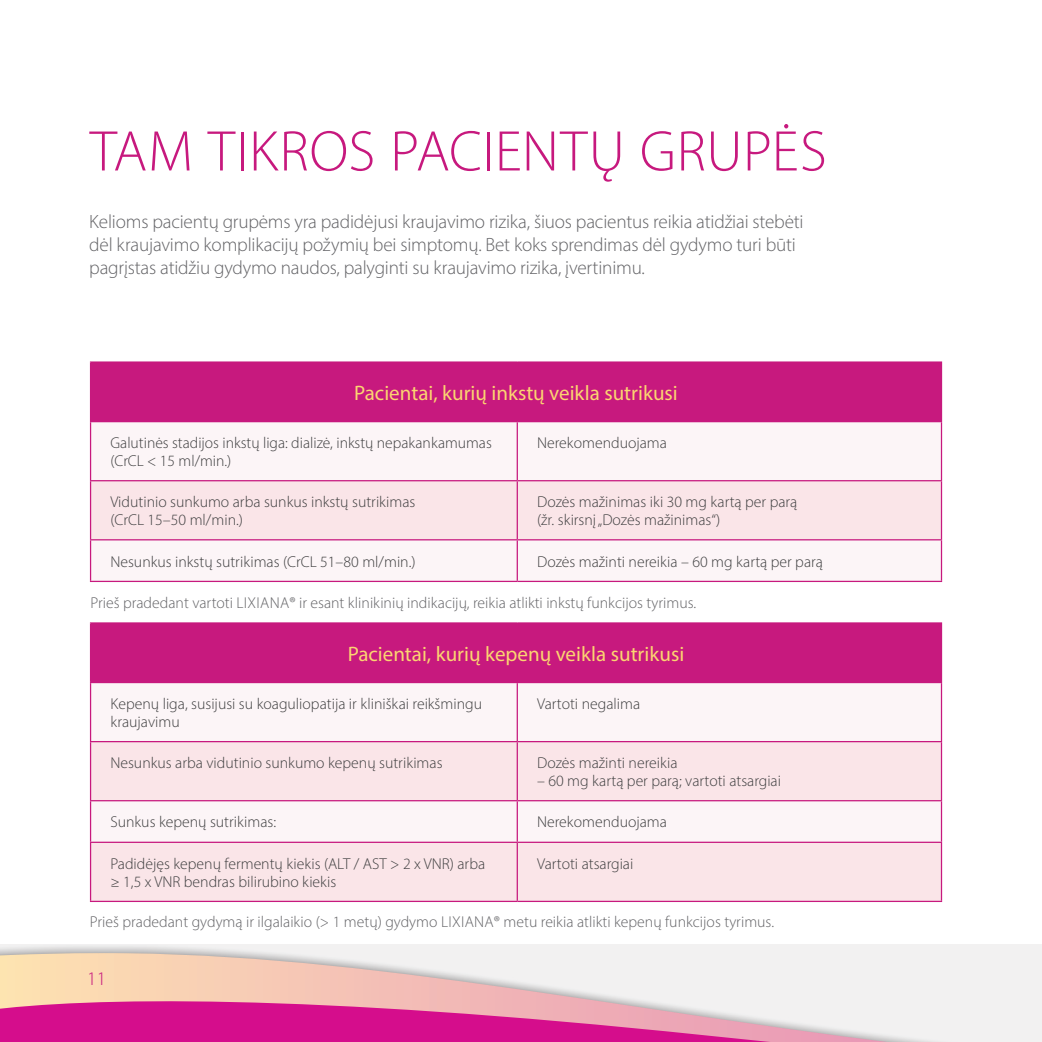
<style>
.page{position:relative;width:1042px;height:1042px;background:#fff}
.page>*{position:absolute;margin:0;border:0;box-sizing:border-box;transform-origin:0 0}
.t1{font:300 57.75px "Myriad Pro";letter-spacing:.01em;color:#c7197e}
.t2{font:21px "Myriad Pro";color:#fbd571}
.t3{font:300 19.25px/22.8px "Myriad Pro";letter-spacing:-.01em;color:#636366}
.t4{font:300 19.25px "Myriad Pro";color:#c7197e}
.t5{font:300 15.75px/17.5px "Myriad Pro";color:#3e3e3f}
.t6{font:300 15.75px "Myriad Pro";color:#636366}
</style>
<div class="page">
<svg style="left:0;top:944px;width:1042px;height:47px;fill:#f2f1f1"></svg>
<svg style="left:0;top:953px;width:1030px;height:89px"></svg>
<div style="left:91px;top:362px;width:850px;height:60px;background:#c7197e"></div>
<svg style="left:91px;top:481px;width:850px;height:420px;fill:#fae5e8"></svg>
<div style="left:91px;top:623px;width:850px;height:59px;background:#c7197e"></div>
<hr style="left:90px;top:361px;width:427px;height:2px;background:#c7197e">
<hr style="left:90px;top:363px;width:1px;height:58px;background:#c7197e">
<hr style="left:517px;top:361px;width:425px;height:2px;background:#c7197e">
<hr style="left:941px;top:363px;width:1px;height:58px;background:#c7197e">
<hr style="left:90px;top:421px;width:427px;height:1px;background:#c7197e">
<hr style="left:90px;top:422px;width:1px;height:58px;background:#c7197e">
<hr style="left:517px;top:421px;width:425px;height:1px;background:#c7197e">
<hr style="left:517px;top:422px;width:1px;height:58px;background:#c7197e">
<hr style="left:941px;top:422px;width:1px;height:58px;background:#c7197e">
<hr style="left:90px;top:480px;width:427px;height:1px;background:#c7197e">
<hr style="left:90px;top:481px;width:1px;height:58px;background:#c7197e">
<hr style="left:517px;top:480px;width:425px;height:1px;background:#c7197e">
<hr style="left:517px;top:481px;width:1px;height:58px;background:#c7197e">
<hr style="left:941px;top:481px;width:1px;height:58px;background:#c7197e">
<hr style="left:90px;top:539px;width:427px;height:1px;background:#c7197e">
<hr style="left:90px;top:540px;width:1px;height:41px;background:#c7197e">
<hr style="left:517px;top:539px;width:425px;height:1px;background:#c7197e">
<hr style="left:517px;top:540px;width:1px;height:41px;background:#c7197e">
<hr style="left:941px;top:540px;width:1px;height:41px;background:#c7197e">
<hr style="left:941px;top:623px;width:1px;height:59px;background:#c7197e">
<hr style="left:90px;top:683px;width:1px;height:58px;background:#c7197e">
<hr style="left:517px;top:683px;width:1px;height:58px;background:#c7197e">
<hr style="left:941px;top:683px;width:1px;height:58px;background:#c7197e">
<hr style="left:90px;top:741px;width:427px;height:1px;background:#c7197e">
<hr style="left:90px;top:742px;width:1px;height:58px;background:#c7197e">
<hr style="left:517px;top:741px;width:425px;height:1px;background:#c7197e">
<hr style="left:517px;top:742px;width:1px;height:58px;background:#c7197e">
<hr style="left:941px;top:742px;width:1px;height:58px;background:#c7197e">
<hr style="left:90px;top:800px;width:427px;height:1px;background:#c7197e">
<hr style="left:90px;top:801px;width:1px;height:40px;background:#c7197e">
<hr style="left:517px;top:800px;width:425px;height:1px;background:#c7197e">
<hr style="left:517px;top:801px;width:1px;height:40px;background:#c7197e">
<hr style="left:941px;top:801px;width:1px;height:40px;background:#c7197e">
<hr style="left:90px;top:841px;width:427px;height:2px;background:#c7197e">
<hr style="left:90px;top:843px;width:1px;height:58px;background:#c7197e">
<hr style="left:517px;top:841px;width:425px;height:2px;background:#c7197e">
<hr style="left:517px;top:843px;width:1px;height:58px;background:#c7197e">
<hr style="left:941px;top:843px;width:1px;height:58px;background:#c7197e">
<hr style="left:90px;top:901px;width:427px;height:1px;background:#c7197e">
<hr style="left:517px;top:901px;width:425px;height:1px;background:#c7197e">
<hr style="left:90px;top:581px;width:427px;height:1px;background:#c7197e">
<hr style="left:517px;top:581px;width:425px;height:1px;background:#c7197e">
<hr style="left:90px;top:622px;width:427px;height:1px;background:#c7197e">
<hr style="left:90px;top:623px;width:1px;height:59px;background:#c7197e">
<hr style="left:517px;top:622px;width:425px;height:1px;background:#c7197e">
<hr style="left:90px;top:682px;width:427px;height:1px;background:#c7197e">
<hr style="left:517px;top:682px;width:425px;height:1px;background:#c7197e">
<h1 class="t1" style="left:90px;top:116px;width:738px">TAM TIKROS PACIENTŲ GRUPĖS</h1>
<p class="t3" style="left:89px;top:210px;width:716px">Kelioms pacientų grupėms yra padidėjusi kraujavimo rizika, šiuos pacientus reikia atidžiai stebėti dėl kraujavimo komplikacijų požymių bei simptomų. Bet koks sprendimas dėl gydymo turi būti pagrįstas atidžiu gydymo naudos, palyginti su kraujavimo rizika, įvertinimu.</p>
<h2 class="t2" style="left:354px;top:380px;width:325px">Pacientai, kurių inkstų veikla sutrikusi</h2>
<p class="t5" style="left:110px;top:434px;width:383px">Galutinės stadijos inkstų liga: dializė, inkstų nepakankamumas (CrCL &lt; 15 ml/min.)</p>
<p class="t5" style="left:537px;top:434px;width:131px">Nerekomenduojama</p>
<p class="t5" style="left:110px;top:493px;width:307px">Vidutinio sunkumo arba sunkus inkstų sutrikimas (CrCL 15–50 ml/min.)</p>
<p class="t5" style="left:537px;top:493px;width:262px">Dozės mažinimas iki 30 mg kartą per parą (žr. skirsnį „Dozės mažinimas“)</p>
<p class="t5" style="left:110px;top:552px;width:307px">Nesunkus inkstų sutrikimas (CrCL 51–80 ml/min.)</p>
<p class="t5" style="left:537px;top:552px;width:287px">Dozės mažinti nereikia – 60 mg kartą per parą</p>
<p class="t6" style="left:91px;top:593px;width:607px">Prieš pradedant vartoti LIXIANA® ir esant klinikinių indikacijų, reikia atlikti inkstų funkcijos tyrimus.</p>
<h2 class="t2" style="left:348px;top:640px;width:338px">Pacientai, kurių kepenų veikla sutrikusi</h2>
<p class="t5" style="left:110px;top:695px;width:373px">Kepenų liga, susijusi su koaguliopatija ir kliniškai reikšmingu kraujavimu</p>
<p class="t5" style="left:537px;top:695px;width:105px">Vartoti negalima</p>
<p class="t5" style="left:110px;top:754px;width:334px">Nesunkus arba vidutinio sunkumo kepenų sutrikimas</p>
<p class="t5" style="left:537px;top:754px;width:142px">Dozės mažinti nereikia</p>
<p class="t5" style="left:537px;top:771px;width:245px">– 60 mg kartą per parą; vartoti atsargiai</p>
<p class="t5" style="left:110px;top:813px;width:167px">Sunkus kepenų sutrikimas:</p>
<p class="t5" style="left:537px;top:813px;width:131px">Nerekomenduojama</p>
<p class="t5" style="left:110px;top:855px;width:376px">Padidėjęs kepenų fermentų kiekis (ALT / AST &gt; 2 x VNR) arba ≥ 1,5 x VNR bendras bilirubino kiekis</p>
<p class="t5" style="left:537px;top:855px;width:98px">Vartoti atsargiai</p>
<p class="t6" style="left:90px;top:912px;width:685px">Prieš pradedant gydymą ir ilgalaikio (&gt; 1 metų) gydymo LIXIANA® metu reikia atlikti kepenų funkcijos tyrimus.</p>
<p class="t4" style="left:87px;top:966px;width:20px">11</p>
</div>
